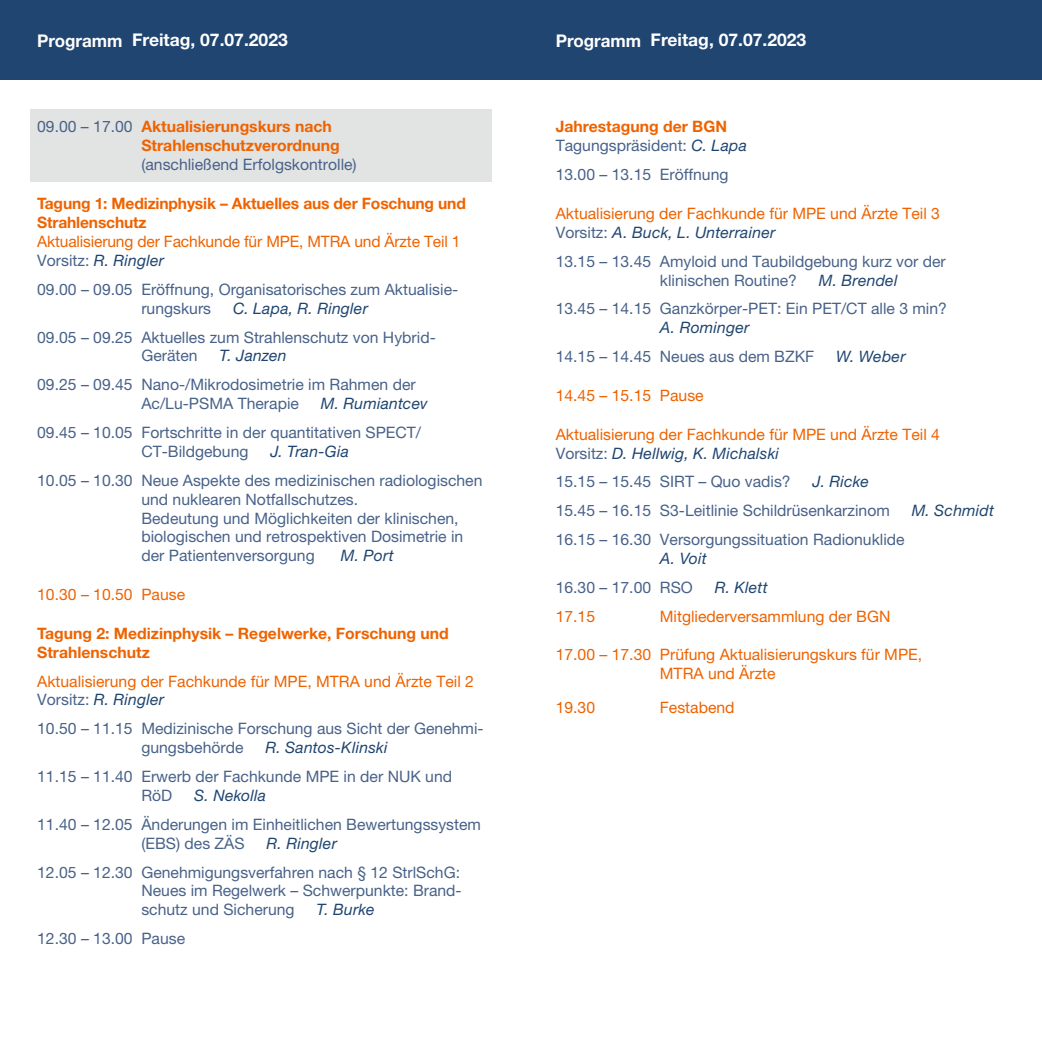
<style>
.page{position:relative;width:1042px;height:1042px;background:#fff}
.page>*{position:absolute;margin:0;border:0;box-sizing:border-box;transform-origin:0 0}
.t1{font:700 17.5px "Helvetica Neue 75";color:#fff}
.t2{font:15.75px/18.9px "Helvetica Neue LT Pro";color:#486289}
.t3{font:15.75px/18.9px "Helvetica Neue LT Pro";color:#ee6300}
.t4{font:italic 15.75px "Helvetica Neue 56";letter-spacing:.015em;color:#1f4570}
.t5{font:700 15.75px/18.9px "Helvetica Neue 75";color:#ee6300}
.s1{font-family:"Helvetica Neue LT Pro";font-weight:400;color:#486289}
.s2{font-family:"Helvetica Neue LT Pro";font-style:normal;color:#486289}
.s3{font-family:"Helvetica Neue 56";font-style:italic;color:#1f4570}
</style>
<div class="page">
<div style="left:30px;top:109px;width:461px;height:73px;background:#e2e3e3"></div>
<div style="left:0;top:0;width:1042px;height:79px;background:#1f4570"></div>
<p class="t1" style="left:37px;top:29px;width:252px">Programm Freitag, 07.07.2023</p>
<p class="t1" style="left:556px;top:29px;width:252px">Programm Freitag, 07.07.2023</p>
<p class="t5" style="left:141px;top:117px;width:200px;text-indent:-104px"><span class="s1">09.00 – 17.00</span> Aktualisierungskurs nach<br>Strahlenschutzverordnung</p>
<p class="t2" style="left:141px;top:155px;width:217px">(anschließend Erfolgskontrolle)</p>
<p class="t5" style="left:37px;top:194px;width:430px">Tagung 1: Medizinphysik – Aktuelles aus der Foschung und<br>Strahlenschutz</p>
<p class="t3" style="left:37px;top:232px;width:425px">Aktualisierung der Fachkunde für MPE, MTRA und Ärzte Teil 1</p>
<p class="t4" style="left:37px;top:251px;width:128px"><span class="s2">Vorsitz:</span> R. Ringler</p>
<p class="t2" style="left:141px;top:279px;width:318px;text-indent:-104px">09.00 – 09.05 Eröffnung, Organisatorisches zum Aktualisie&shy;rungskurs</p>
<p class="t4" style="left:233px;top:299px;width:136px">C. Lapa, R. Ringler</p>
<p class="t2" style="left:141px;top:327px;width:296px;text-indent:-104px">09.05 – 09.25 Aktuelles zum Strahlenschutz von Hybrid-<br>Geräten</p>
<p class="t4" style="left:220px;top:346px;width:68px">T. Janzen</p>
<p class="t2" style="left:141px;top:375px;width:276px;text-indent:-104px">09.25 – 09.45 Nano-/Mikrodosimetrie im Rahmen der<br>Ac/Lu-PSMA Therapie</p>
<p class="t4" style="left:321px;top:394px;width:108px">M. Rumiantcev</p>
<p class="t2" style="left:141px;top:423px;width:281px;text-indent:-104px">09.45 – 10.05 Fortschritte in der quantitativen SPECT/<br>CT-Bildgebung</p>
<p class="t4" style="left:270px;top:442px;width:80px">J. Tran-Gia</p>
<p class="t2" style="left:141px;top:470px;width:343px;text-indent:-104px">10.05 – 10.30 Neue Aspekte des medizinischen radiologischen und nuklearen Notfallschutzes.<br>Bedeutung und Möglichkeiten der klinischen, biologischen und retrospektiven Dosimetrie in der Patientenversorgung</p>
<p class="t4" style="left:341px;top:546px;width:54px">M. Port</p>
<p class="t3" style="left:37px;top:585px;width:149px">10.30 – 10.50 Pause</p>
<p class="t5" style="left:37px;top:623px;width:413px">Tagung 2: Medizinphysik – Regelwerke, Forschung und<br>Strahlenschutz</p>
<p class="t3" style="left:37px;top:671px;width:438px">Aktualisierung der Fachkunde für MPE, MTRA und Ärzte Teil 2</p>
<p class="t4" style="left:37px;top:690px;width:128px"><span class="s2">Vorsitz:</span> R. Ringler</p>
<p class="t2" style="left:141px;top:719px;width:344px;text-indent:-104px">10.50 – 11.15 Medizinische Forschung aus Sicht der Genehmi&shy;gungsbehörde</p>
<p class="t4" style="left:265px;top:738px;width:124px">R. Santos-Klinski</p>
<p class="t2" style="left:141px;top:767px;width:312px;text-indent:-104px">11.15 – 11.40 Erwerb der Fachkunde MPE in der NUK und<br>RöD</p>
<p class="t4" style="left:194px;top:786px;width:73px">S. Nekolla</p>
<p class="t2" style="left:141px;top:814px;width:341px;text-indent:-104px">11.40 – 12.05 Änderungen im Einheitlichen Bewertungssystem (EBS) des ZÄS</p>
<p class="t4" style="left:267px;top:833px;width:72px">R. Ringler</p>
<p class="t2" style="left:141px;top:862px;width:322px;text-align:justify;text-indent:-104px">12.05 – 12.30 Genehmigungsverfahren nach § 12 StrlSchG:<br>Neues im Regelwerk – Schwerpunkte: Brand&shy;schutz und Sicherung</p>
<p class="t4" style="left:316px;top:900px;width:60px">T. Burke</p>
<p class="t2" style="left:37px;top:929px;width:149px">12.30 – 13.00 Pause</p>
<p class="t5" style="left:556px;top:117px;width:173px">Jahrestagung der BGN</p>
<p class="t2" style="left:556px;top:131px;width:193px;line-height:28.9px">Tagungspräsident: <span class="s3">C. Lapa<br></span>13.00 – 13.15 Eröffnung</p>
<p class="t3" style="left:556px;top:204px;width:386px">Aktualisierung der Fachkunde für MPE und Ärzte Teil 3</p>
<p class="t4" style="left:556px;top:223px;width:221px"><span class="s2">Vorsitz:</span> A. Buck, L. Unterrainer</p>
<p class="t2" style="left:660px;top:251px;width:287px;text-indent:-104px">13.15 – 13.45 Amyloid und Taubildgebung kurz vor der klinischen Routine?</p>
<p class="t4" style="left:819px;top:270px;width:80px">M. Brendel</p>
<p class="t2" style="left:556px;top:299px;width:393px">13.45 – 14.15 Ganzkörper-PET: Ein PET/CT alle 3 min?</p>
<p class="t4" style="left:660px;top:318px;width:91px">A. Rominger</p>
<p class="t2" style="left:556px;top:347px;width:260px">14.15 – 14.45 Neues aus dem BZKF</p>
<p class="t4" style="left:836px;top:347px;width:71px">W. Weber</p>
<p class="t3" style="left:556px;top:386px;width:149px">14.45 – 15.15 Pause</p>
<p class="t3" style="left:556px;top:424px;width:386px">Aktualisierung der Fachkunde für MPE und Ärzte Teil 4</p>
<p class="t4" style="left:556px;top:443px;width:225px"><span class="s2">Vorsitz:</span> D. Hellwig, K. Michalski</p>
<p class="t2" style="left:556px;top:472px;width:236px">15.15 – 15.45 SIRT – Quo vadis?</p>
<p class="t4" style="left:812px;top:472px;width:58px">J. Ricke</p>
<p class="t2" style="left:556px;top:501px;width:336px">15.45 – 16.15 S3-Leitlinie Schildrüsenkarzinom</p>
<p class="t4" style="left:912px;top:501px;width:84px">M. Schmidt</p>
<p class="t2" style="left:556px;top:530px;width:350px">16.15 – 16.30 Versorgungssituation Radionuklide</p>
<p class="t4" style="left:660px;top:549px;width:48px">A. Voit</p>
<p class="t2" style="left:556px;top:577px;width:139px">16.30 – 17.00 RSO</p>
<p class="t4" style="left:715px;top:578px;width:55px">R. Klett</p>
<p class="t3" style="left:556px;top:606px;width:41px">17.15</p>
<p class="t3" style="left:660px;top:606px;width:232px">Mitgliederversammlung der BGN</p>
<p class="t3" style="left:660px;top:645px;width:264px;text-indent:-104px">17.00 – 17.30 Prüfung Aktualisierungskurs für MPE,<br>MTRA und Ärzte</p>
<p class="t3" style="left:556px;top:698px;width:41px">19.30</p>
<p class="t3" style="left:660px;top:698px;width:76px">Festabend</p>
</div>
